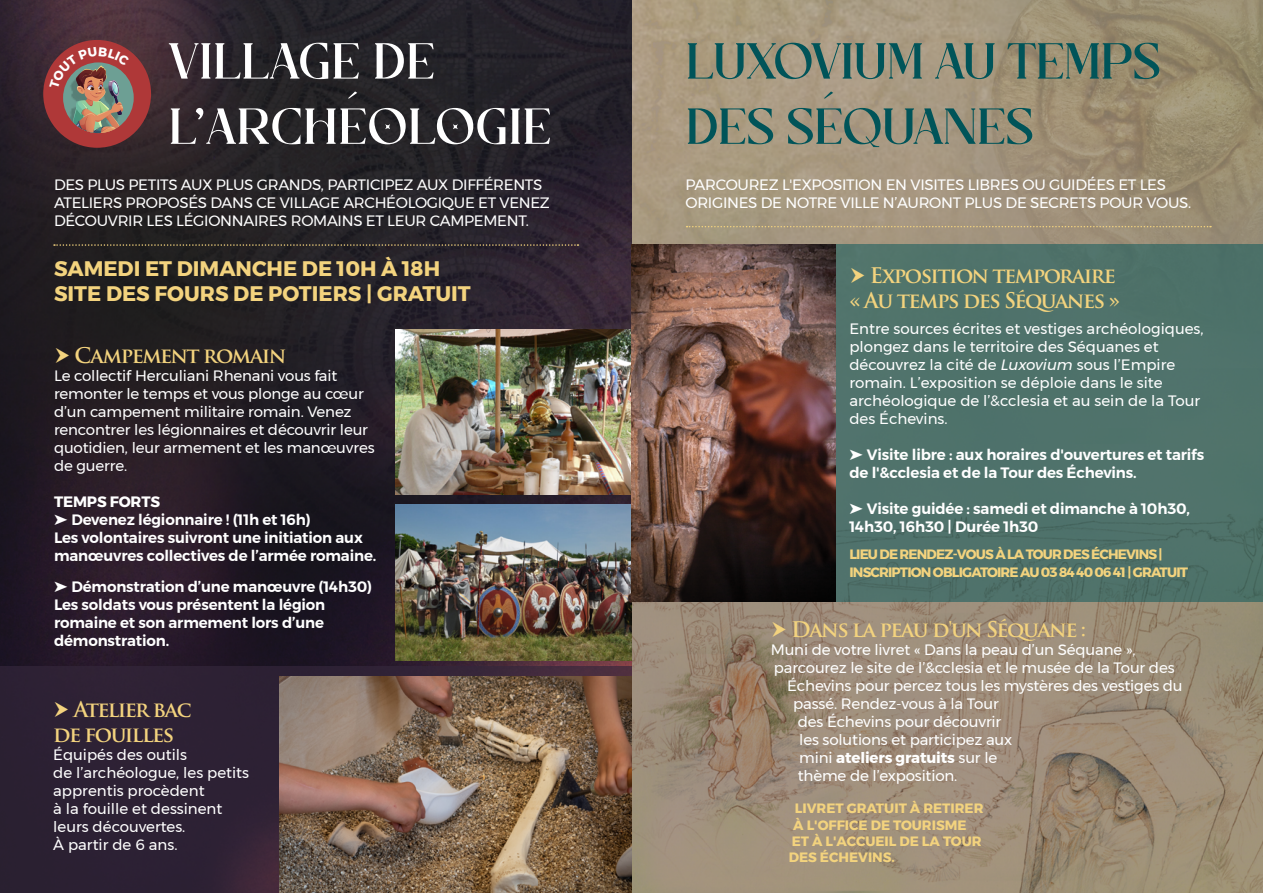
<style>
.page{position:relative;width:1263px;height:893px;background:#fff}
.page>*{position:absolute;margin:0;border:0;box-sizing:border-box;transform-origin:0 0}
.t1{font:51px/65.2px "The Mondela Catalisa Serif";letter-spacing:-.02em;color:#005459}
.t2{font:51px/65.2px "The Mondela Catalisa Serif";color:#fff}
.t3{font:700 21px/25.2px "Trajan Pro";letter-spacing:-.07em;color:#f3d37e;text-align:right}
.t4{font:700 21px/25.5px "Montserrat";color:#f3d37e}
.t5{font:15px/18px "Montserrat";letter-spacing:-.01em;color:#fff}
.t6{font:600 15px/18px "Montserrat";letter-spacing:-.01em;color:#fff}
.t7{font:700 15px "Montserrat";letter-spacing:-.01em;color:#fff}
.t8{font:700 13.5px/18px "Montserrat";letter-spacing:-.06em;color:#f3d37e}
.t9{font:700 13.5px/16.2px "Montserrat";color:#f3d37e}
.s1{font-style:italic}
.s2{font-weight:700}
.s3{font-weight:400}
</style>
<div class="page">
<img style="left:631px;top:0;width:632px;height:893px">
<img style="left:0;top:0;width:631px;height:666px">
<div style="left:631px;top:244px;width:632px;height:357px;background:#4f726b"></div>
<div style="left:0;top:666px;width:631px;height:227px;background:#2d2134"></div>
<img style="left:395px;top:330px;width:236px;height:165px">
<img style="left:395px;top:504px;width:236px;height:156px">
<svg style="left:54px;top:244px;width:524px;height:2px"></svg>
<svg style="left:686px;top:226px;width:525px;height:1px"></svg>
<img style="left:631px;top:244px;width:204px;height:357px">
<div style="left:43px;top:40px;width:108px;height:108px;background:#af3838;border-radius:50%"></div>
<img style="left:280px;top:676px;width:351px;height:217px">
<svg style="left:56px;top:347px;width:13px;height:16px"></svg>
<svg style="left:772px;top:621px;width:14px;height:16px"></svg>
<img style="left:49px;top:47px;width:85px;height:87px">
<h1 class="t2" style="left:168px;top:26px;width:384px">VILLAGE DE<br>L’ARCHÉOLOGIE</h1>
<h1 class="t1" style="left:685px;top:26px;width:477px">LUXOVIUM AU TEMPS<br>DES SÉQUANES</h1>
<p class="t5" style="left:685px;top:176px;width:31px">parco</p>
<p class="t5" style="left:738px;top:176px;width:65px">urez l'exposition</p>
<p class="t5" style="left:886px;top:176px;width:34px">En visites</p>
<p class="t5" style="left:968px;top:176px;width:10px">libres</p>
<p class="t5" style="left:1022px;top:176px;width:127px">ou guidées et les</p>
<p class="t5" style="left:685px;top:194px;width:10px">origines</p>
<p class="t5" style="left:761px;top:194px;width:36px">de notre</p>
<p class="t5" style="left:841px;top:194px;width:9px">ville</p>
<p class="t5" style="left:883px;top:194px;width:48px">n ’auront</p>
<p class="t5" style="left:964px;top:194px;width:76px">plusde secrets</p>
<p class="t5" style="left:1099px;top:194px;width:93px">pour vous.</p>
<p class="t5" style="left:54px;top:176px;width:84px">Des pluspetits</p>
<p class="t5" style="left:181px;top:176px;width:120px">aux plus grands</p>
<p class="t5" style="left:321px;top:176px;width:35px">, participe</p>
<p class="t5" style="left:404px;top:176px;width:57px">z aux diff</p>
<p class="t5" style="left:484px;top:176px;width:20px">érents</p>
<p class="t5" style="left:54px;top:194px;width:19px">ateliers</p>
<p class="t5" style="left:126px;top:194px;width:12px">propos</p>
<p class="t5" style="left:188px;top:194px;width:100px">és dans ce vill</p>
<p class="t5" style="left:309px;top:194px;width:56px">age arch</p>
<p class="t5" style="left:386px;top:194px;width:20px">éologi</p>
<p class="t5" style="left:442px;top:194px;width:69px">que et vene</p>
<p class="t5" style="left:540px;top:194px;width:11px">z</p>
<p class="t5" style="left:54px;top:212px;width:64px">découvrir</p>
<p class="t5" style="left:147px;top:212px;width:10px">les</p>
<p class="t5" style="left:176px;top:212px;width:28px">légionn</p>
<p class="t5" style="left:243px;top:212px;width:20px">aires</p>
<p class="t5" style="left:291px;top:212px;width:13px">rom</p>
<p class="t5" style="left:327px;top:212px;width:20px">ains</p>
<p class="t5" style="left:366px;top:212px;width:97px">et leur campement</p>
<p class="t5" style="left:526px;top:212px;width:5px">.</p>
<h2 class="t4" style="left:54px;top:256px;width:418px">SAMEDI ET DIMANCHE DE 10H À 18H<br>SITE DES FOURS DE POTIERS | GRATUIT</h2>
<h2 class="t3" style="left:849px;top:263px;width:272px">Exposition temporaire<br>« Au temps des Séquanes »</h2>
<p class="t5" style="left:849px;top:319px;width:356px">Entre sources écrites et vestiges archéologiques, plongez dans le territoire des Séquanes et découvrez la cité de <span class="s1">Luxovium</span> sous l’Empire romain. L’exposition se déploie dans le site archéologique de l’&amp;cclesia et au sein de la Tour des Échevins.</p>
<p class="t6" style="left:849px;top:445px;width:356px">➤ Visite libre : aux horaires d'ouvertures et tarifs de l'&amp;cclesia et de la Tour des Échevins.</p>
<p class="t6" style="left:849px;top:499px;width:342px">➤ Visite guidée : samedi et dimanche à 10h30,<br>14h30, 16h30 | Durée 1h30</p>
<p class="t8" style="left:849px;top:545px;width:340px">LIEU DE RENDEZ-VOUS À LA TOUR DES ÉCHEVINS |<br>INSCRIPTION OBLIGATOIRE AU 03 84 40 06 41 | GRATUIT</p>
<h2 class="t3" style="left:75px;top:343px;width:214px">Campement romain</h2>
<p class="t5" style="left:54px;top:366px;width:322px">Le collectif Herculiani Rhenani vous fait remonter le temps et vous plonge au cœur d’un campement militaire romain. Venez rencontrer les légionnaires et découvrir leur quotidien, leur armement et les manœuvres de guerre.</p>
<p class="t6" style="left:54px;top:493px;width:324px"><span class="s2">TEMPS FORTS<br></span>➤ Devenez légionnaire ! (11h et 16h)<br>Les volontaires suivront une initiation aux manœuvres collectives de l’armée romaine.</p>
<p class="t6" style="left:54px;top:578px;width:320px">➤ Démonstration d’une manœuvre (14h30)<br>Les soldats vous présentent la légion romaine et son armement lors d’une démonstration.</p>
<h2 class="t3" style="left:791px;top:617px;width:296px">Dans la peau d'un Séquane :</h2>
<p class="t5" style="left:771px;top:640px;width:366px">Muni de votre livret « Dans la peau d’un Séquane »,</p>
<p class="t5" style="left:774px;top:658px;width:402px">parcourez le site de l’&amp;cclesia et le musée de la Tour des</p>
<p class="t5" style="left:787px;top:676px;width:397px">Échevins pour percez tous les mystères des vestiges du</p>
<p class="t5" style="left:793px;top:694px;width:207px">passé. Rendez-vous à la Tour</p>
<p class="t5" style="left:798px;top:712px;width:205px">des Échevins pour découvrir</p>
<p class="t5" style="left:799px;top:730px;width:214px">les solutions et participez aux</p>
<p class="t7" style="left:799px;top:745px;width:199px"><span class="s3">mini</span> ATELIERS GRATUITS <span class="s3">sur le</span></p>
<p class="t5" style="left:798px;top:766px;width:161px">thème de l’exposition.</p>
<p class="t9" style="left:793px;top:800px;width:192px">LIVRET GRATUIT À RETIRER<br>À L'OFFI</p>
<h2 class="t3" style="left:53px;top:697px;width:140px;text-align:left;text-indent:21px">Atelier bac de fouilles</h2>
<p class="t5" style="left:53px;top:746px;width:197px">Équipés des outils<br>de l’archéologue, les petits apprentis procèdent<br>à la fouille et dessinent leurs découvertes.<br>À partir de 6 ans.</p>
<p class="t9" style="left:789px;top:817px;width:194px;text-indent:61px">CE DE TOURISME<br>ET À L'ACCUEIL DE LA TOUR<br>DES ÉCHEVINS.</p>
</div>
